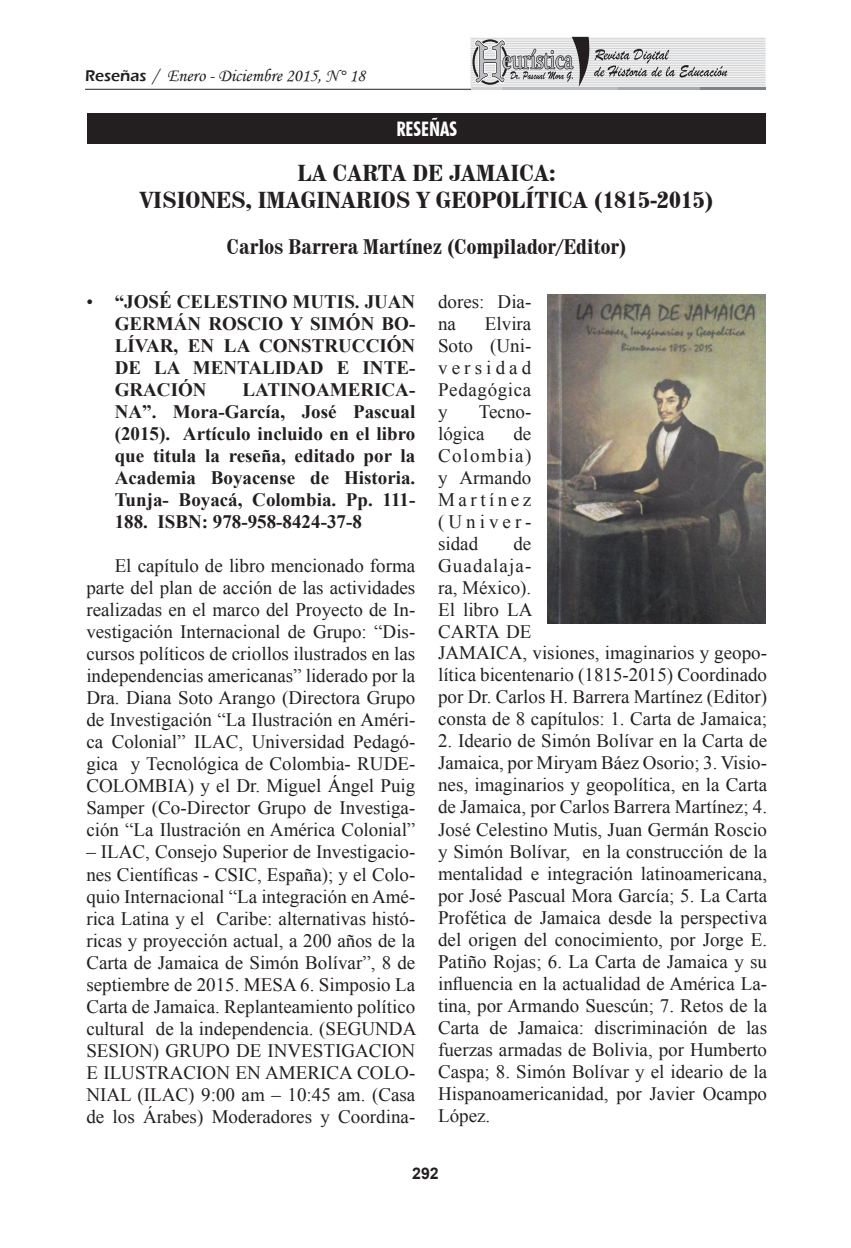
<style>
.page{position:relative;width:851px;height:1248px;background:#fff}
.page>*{position:absolute;margin:0;border:0;box-sizing:border-box;transform-origin:0 0}
.Titulo_nombres_de_ar{font:700 condensed 23px "Century 725 BT";color:#231f20;scale:1.1 1}
.subtitulo_autor{font:700 condensed 21px "Century 725 BT";color:#231f20}
.texto_para_los_titul{font:700 condensed 20px "Futura BT";color:#fff}
.texto_heuristica_18{font:19px/22px "Times New Roman";color:#231f20;text-align:justify}
.numerales_heuristica{font:700 19px/22px "Times New Roman";color:#231f20;text-align:justify}
.t1{font:18px "Monotype Corsiva";color:#231f20}
.t2{font:700 16px "Arial";color:#231f20}
.s1{font-family:"Eras ITC";font-weight:600;font-size:16px}
.s2{font-weight:400}
</style>
<div class="page">
<hr style="left:85px;top:89px;width:680px;height:1px;background:#231f20">
<hr style="left:470px;top:38px;width:295px;height:1px;background:#d1d2d4">
<hr style="left:470px;top:40px;width:295px;height:1px;background:#d1d2d4">
<hr style="left:470px;top:41px;width:295px;height:1px;background:#d1d2d4">
<hr style="left:470px;top:43px;width:295px;height:1px;background:#d1d2d4">
<hr style="left:470px;top:45px;width:295px;height:1px;background:#d1d2d4">
<hr style="left:470px;top:46px;width:295px;height:1px;background:#d1d2d4">
<hr style="left:470px;top:48px;width:295px;height:1px;background:#d1d2d4">
<hr style="left:470px;top:50px;width:295px;height:1px;background:#d1d2d4">
<hr style="left:470px;top:52px;width:295px;height:1px;background:#d1d2d4">
<hr style="left:470px;top:53px;width:295px;height:1px;background:#d1d2d4">
<hr style="left:470px;top:55px;width:295px;height:1px;background:#d1d2d4">
<hr style="left:470px;top:57px;width:295px;height:1px;background:#d1d2d4">
<hr style="left:470px;top:58px;width:295px;height:1px;background:#d1d2d4">
<hr style="left:470px;top:60px;width:295px;height:1px;background:#d1d2d4">
<hr style="left:470px;top:62px;width:295px;height:1px;background:#d1d2d4">
<hr style="left:470px;top:63px;width:295px;height:1px;background:#d1d2d4">
<hr style="left:470px;top:65px;width:295px;height:1px;background:#d1d2d4">
<hr style="left:470px;top:67px;width:295px;height:1px;background:#d1d2d4">
<hr style="left:470px;top:69px;width:295px;height:1px;background:#d1d2d4">
<hr style="left:470px;top:70px;width:295px;height:1px;background:#d1d2d4">
<hr style="left:470px;top:72px;width:295px;height:1px;background:#d1d2d4">
<hr style="left:470px;top:74px;width:295px;height:1px;background:#d1d2d4">
<hr style="left:470px;top:75px;width:295px;height:1px;background:#d1d2d4">
<hr style="left:470px;top:77px;width:295px;height:1px;background:#d1d2d4">
<hr style="left:470px;top:79px;width:295px;height:1px;background:#d1d2d4">
<hr style="left:470px;top:80px;width:295px;height:1px;background:#d1d2d4">
<hr style="left:470px;top:82px;width:295px;height:1px;background:#d1d2d4">
<hr style="left:470px;top:84px;width:295px;height:1px;background:#d1d2d4">
<hr style="left:470px;top:86px;width:295px;height:1px;background:#d1d2d4">
<hr style="left:501px;top:87px;width:117px;height:2px;background:#bcbdc0">
<hr style="left:618px;top:87px;width:81px;height:2px;background:#a8a9ad">
<hr style="left:699px;top:87px;width:66px;height:2px;background:#808285">
<hr style="left:471px;top:87px;width:30px;height:2px;background:#d1d2d4">
<div style="left:472px;top:39px;width:35px;height:46px;border:2px solid #231f20;border-radius:50%"></div>
<svg style="left:473px;top:36px;width:254px;height:51px"></svg>
<div style="left:87px;top:113px;width:678px;height:31px;background:#231f20"></div>
<img style="left:547px;top:295px;width:218px;height:329px">
<p class="t1" style="left:85px;top:64px;width:281px"><span class="s1">Reseñas</span> / Enero - Diciembre 2015, N° 18</p>
<p class="texto_para_los_titul" style="left:396px;top:117px;width:62px">RESEÑAS</p>
<p class="Titulo_nombres_de_ar" style="left:297px;top:159px;width:236px">LA CARTA DE JAMAICA:</p>
<p class="Titulo_nombres_de_ar" style="left:140px;top:186px;width:523px">VISIONES, IMAGINARIOS Y GEOPOLÍTICA (1815-2015)</p>
<p class="subtitulo_autor" style="left:227px;top:234px;width:401px">Carlos Barrera Martínez (Compilador/Editor)</p>
<p class="numerales_heuristica" style="left:115px;top:290px;width:302px;text-indent:-28px"><span class="s2">•</span> “JOSÉ CELESTINO MUTIS. JUAN GERMÁN ROSCIO Y SIMÓN BO-LÍVAR, EN LA CONSTRUCCIÓN DE LA MENTALIDAD E INTE-GRACIÓN</p>
<p class="numerales_heuristica" style="left:115px;top:378px;width:302px;text-indent:128px">LATINOAMERICA-NA”. Mora-García, José Pascual (2015). Artículo incluido en el libro que titula la reseña, editado por la Academia Boyacense de Historia.<br>Tunja- Boyacá, Colombia. Pp. 111- 188. ISBN: 978-958-8424-37-8</p>
<p class="texto_heuristica_18" style="left:86px;top:554px;width:330px;text-indent:28px">El capítulo de libro mencionado forma parte del plan de acción de las actividades realizadas en el marco del Proyecto de In&shy;vestigación Internacional de Grupo: “Dis&shy;cursos políticos de criollos ilustrados en las independencias americanas” liderado por la Dra. Diana Soto Arango (Directora Grupo de Investigación “La Ilustración en Améri&shy;ca Colonial” ILAC, Universidad Pedagó&shy;gica y Tecnológica de Colombia- RUDE-COLOMBIA) y el Dr. Miguel Ángel Puig Samper (Co-Director Grupo de Investiga&shy;ción “La Ilustración en América Colonial”</p>
<p class="texto_heuristica_18" style="left:86px;top:840px;width:331px">– ILAC, Consejo Superior de Investigacio&shy;nes Científicas - CSIC, España); y el Colo&shy;quio Internacional “La integración en Amé&shy;rica Latina y el Caribe: alternativas histó&shy;ricas y proyección actual, a 200 años de la Carta de Jamaica de Simón Bolívar”, 8 de septiembre de 2015. MESA 6. Simposio La Carta de Jamaica. Replanteamiento político cultural de la independencia. (SEGUNDA SESION) GRUPO DE INVESTIGACION E ILUSTRACION EN AMERICA COLO-NIAL (ILAC) 9:00 am – 10:45 am. (Casa de los Árabes) Moderadores y Coordina-</p>
<p class="texto_heuristica_18" style="left:438px;top:290px;width:95px">dores: Dia&shy;na</p>
<p class="texto_heuristica_18" style="left:438px;top:312px;width:95px;text-indent:47px">Elvira Soto (Uni&shy;versidad Pedagógica y</p>
<p class="texto_heuristica_18" style="left:438px;top:400px;width:95px;text-indent:41px">Tecno&shy;lógica</p>
<p class="texto_heuristica_18" style="left:438px;top:422px;width:95px;text-indent:75px">de Colombia) y Armando Martínez (Univer&shy;sidad</p>
<p class="texto_heuristica_18" style="left:438px;top:532px;width:96px;text-indent:75px">de Guadalaja&shy;ra, México).<br>El libro LA CARTA DE</p>
<p class="texto_heuristica_18" style="left:438px;top:641px;width:330px">JAMAICA, visiones, imaginarios y geopo&shy;lítica bicentenario (1815-2015) Coordinado por Dr. Carlos H. Barrera Martínez (Editor) consta de 8 capítulos: 1. Carta de Jamaica;</p>
<p class="texto_heuristica_18" style="left:438px;top:729px;width:330px">2. Ideario de Simón Bolívar en la Carta de Jamaica, por Miryam Báez Osorio; 3. Visio&shy;nes, imaginarios y geopolítica, en la Carta de Jamaica, por Carlos Barrera Martínez; 4.<br>José Celestino Mutis, Juan Germán Roscio y Simón Bolívar, en la construcción de la mentalidad e integración latinoamericana, por José Pascual Mora García; 5. La Carta Profética de Jamaica desde la perspectiva del origen del conocimiento, por Jorge E.<br>Patiño Rojas; 6. La Carta de Jamaica y su influencia en la actualidad de América La&shy;tina, por Armando Suescún; 7. Retos de la Carta de Jamaica: discriminación de las fuerzas armadas de Bolivia, por Humberto Caspa; 8. Simón Bolívar y el ideario de la Hispanoamericanidad, por Javier Ocampo López.</p>
<p class="t2" style="left:412px;top:1162px;width:28px">292</p>
</div>
